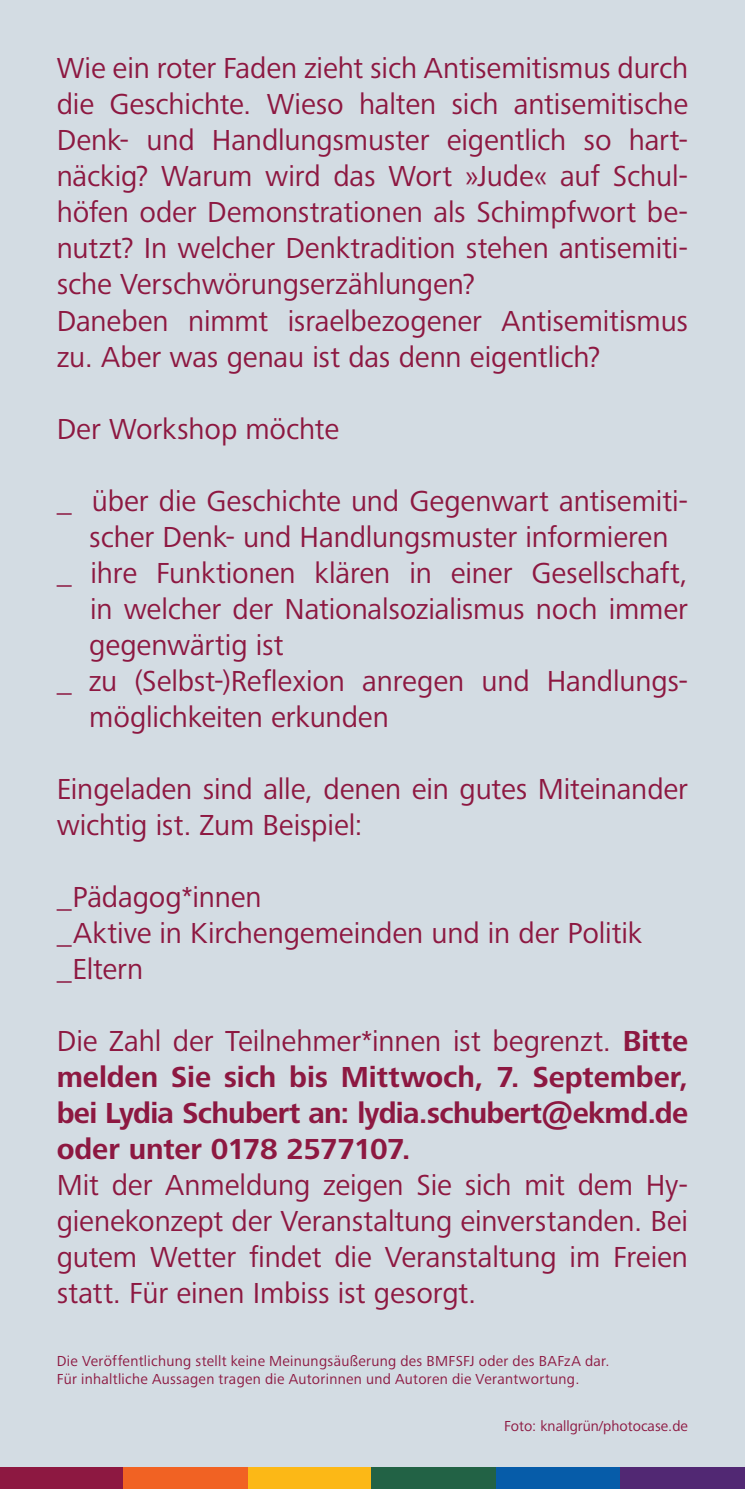
<style>
.page{position:relative;width:745px;height:1489px;background:#fff}
.page>*{position:absolute;margin:0;border:0;box-sizing:border-box;transform-origin:0 0}
.t1{font:30px/36px "Frutiger Next Pro";color:#8d1841}
.t2{font:700 30px/36px "Frutiger Next Pro";letter-spacing:-.02em;color:#8d1841;text-align:justify}
.t3{font:15px/18px "Frutiger Next Pro";letter-spacing:.02em;color:#8d1841}
.t4{font:15px "Frutiger Next Pro";color:#8d1841}
.s1{font-weight:400}
</style>
<div class="page">
<div style="left:0;top:0;width:744px;height:1488px;background:#d3dce3"></div>
<div style="left:247px;top:1467px;width:124px;height:21px;background:#fcb816"></div>
<div style="left:371px;top:1467px;width:125px;height:21px;background:#226245"></div>
<div style="left:495px;top:1467px;width:125px;height:21px;background:#065ca9"></div>
<div style="left:620px;top:1467px;width:124px;height:21px;background:#512873"></div>
<div style="left:0;top:1467px;width:123px;height:21px;background:#8d1841"></div>
<div style="left:123px;top:1467px;width:124px;height:21px;background:#f16223"></div>
<p class="t1" style="left:57px;top:50px;width:632px">Wie ein roter Faden zieht sich Antisemitismus durch die Geschichte. Wieso halten sich antisemitische Denk- und Handlungsmuster eigentlich so hart&shy;näckig? Warum wird das Wort »Jude« auf Schul&shy;höfen oder Demonstrationen als Schimpfwort be&shy;nutzt? I n welcher Denktradition stehen antisemiti&shy;sche Verschwörungserzählungen?<br>Daneben nimmt israelbezogener Antisemitismus zu. Aber was genau ist das denn eigentlich?</p>
<p class="t1" style="left:57px;top:410px;width:284px">Der Workshop möchte</p>
<p class="t1" style="left:57px;top:482px;width:632px">_ über die Geschichte und Gegenwart antisemiti-</p>
<p class="t1" style="left:89px;top:518px;width:580px">scher Denk- und Handlungsmuster informieren</p>
<p class="t1" style="left:57px;top:554px;width:632px">_ ihre Funktionen klären in einer Gesellschaft,</p>
<p class="t1" style="left:90px;top:590px;width:599px">in welcher der Nationalsozialismus noch immer</p>
<p class="t1" style="left:89px;top:626px;width:196px">gegenwärtig ist</p>
<p class="t1" style="left:57px;top:662px;width:632px">_ zu (Selbst-)Reflexion anregen und Handlungs-</p>
<p class="t1" style="left:89px;top:698px;width:301px">möglichkeiten erkunden</p>
<p class="t1" style="left:57px;top:770px;width:632px">Eingeladen sind alle, denen ein gutes M iteinander wichtig ist. Zum Beispiel:</p>
<p class="t1" style="left:57px;top:878px;width:586px">_Pädagog*innen<br>_Aktive in Kirchengemeinden und in der Politik _Eltern</p>
<p class="t2" style="left:57px;top:1022px;width:632px"><span class="s1">Die Zahl der Teilnehmer*innen ist begrenzt.</span> Bitte melden Sie sich bis Mittwoch, 7. September, bei Lydia Schubert an: lydia.schubert@ekmd.de oder unter 0178 2577107.</p>
<p class="t1" style="left:57px;top:1166px;width:632px;text-align:justify">M it der Anmeldung zeigen Sie sich mit dem Hy&shy;gienekonzept der Veranstaltung einverstanden. Bei gutem Wetter findet die Veranstaltung im Freien statt. Für einen I mbiss ist gesorgt.</p>
<p class="t3" style="left:57px;top:1351px;width:554px">Die Veröffentlichung stellt keine Meinungsäußerung des BM FSFJ oder des BAFzA dar.<br>Für inhaltliche Aussagen tragen die Autorinnen und Autoren die Verantwortung.</p>
<p class="t4" style="left:504px;top:1416px;width:185px">Foto: knallgrün/photocase.de</p>
</div>
